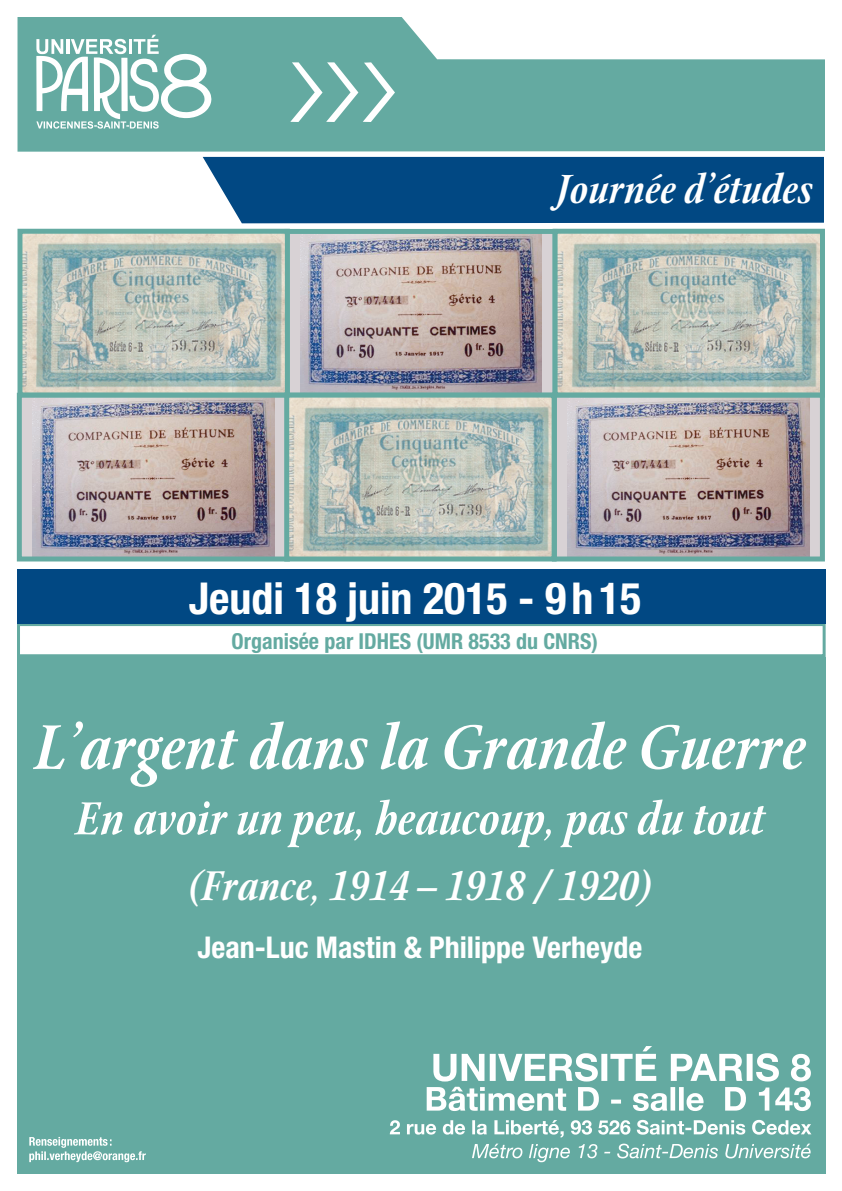
<style>
.page{position:relative;width:842px;height:1191px;background:#fff}
.page>*{position:absolute;margin:0;border:0;box-sizing:border-box;transform-origin:0 0}
.t1{font:italic 600 68px "Stone Print";color:#fff}
.t2{font:italic 600 50px "Stone Print";color:#fff}
.t3{font:italic 600 45px "Stone Print";color:#fff}
.t4{font:700 condensed 44px "Helvetica Neue";color:#fff}
.t5{font:italic 600 44px "Stone Print";color:#fff}
.t6{font:700 condensed 30px "Helvetica Neue";color:#fff}
.t7{font:700 condensed 22px "Helvetica Neue";color:#64aaa1}
</style>
<div class="page">
<svg style="left:18px;top:17px;width:807px;height:135px;fill:#64aaa1"></svg>
<div style="left:17px;top:657px;width:809px;height:517px;background:#64aaa1"></div>
<svg style="left:36px;top:35px;width:176px;height:94px"></svg>
<svg style="left:290px;top:62px;width:105px;height:60px"></svg>
<div style="left:203px;top:157px;width:621px;height:66px;background:#014883"></div>
<svg style="left:472px;top:1143px;width:339px;height:19px"></svg>
<svg style="left:390px;top:1119px;width:421px;height:18px"></svg>
<svg style="left:427px;top:1046px;width:384px;height:65px"></svg>
<div style="left:287px;top:231px;width:268px;height:164px;background:#d8d2d5"></div>
<img style="left:300px;top:235px;width:242px;height:157px">
<div style="left:285px;top:229px;width:273px;height:169px;border:5px solid #64aaa1"></div>
<img style="left:23px;top:235px;width:261px;height:156px">
<div style="left:17px;top:229px;width:273px;height:168px;border:5px solid #64aaa1"></div>
<img style="left:559px;top:235px;width:260px;height:156px">
<div style="left:553px;top:229px;width:272px;height:168px;border:5px solid #64aaa1"></div>
<div style="left:554px;top:395px;width:268px;height:164px;background:#d8d2d5"></div>
<img style="left:567px;top:399px;width:242px;height:156px">
<div style="left:552px;top:393px;width:273px;height:168px;border:5px solid #64aaa1"></div>
<div style="left:19px;top:395px;width:268px;height:164px;background:#d8d2d5"></div>
<img style="left:32px;top:399px;width:242px;height:156px">
<div style="left:17px;top:393px;width:273px;height:168px;border:5px solid #64aaa1"></div>
<img style="left:290px;top:398px;width:261px;height:157px">
<div style="left:284px;top:392px;width:273px;height:169px;border:5px solid #64aaa1"></div>
<div style="left:17px;top:623px;width:809px;height:34px;border:3px solid #64aaa1"></div>
<div style="left:18px;top:569px;width:808px;height:55px;background:#014883"></div>
<svg style="left:29px;top:1137px;width:117px;height:25px"></svg>
<h3 class="t5" style="left:557px;top:163px;width:257px">Journée d’études</h3>
<h3 class="t4" style="left:189px;top:571px;width:454px">Jeudi 18 juin 2015 - 9 h 15</h3>
<p class="t7" style="left:232px;top:627px;width:368px">Organisée par IDHES (UMR 8533 du CNRS)</p>
<h1 class="t1" style="left:34px;top:707px;width:772px">L’argent dans la Grande Guerre</h1>
<h2 class="t2" style="left:75px;top:788px;width:691px">En avoir un peu, beaucoup, pas du tout</h2>
<h3 class="t3" style="left:188px;top:858px;width:466px">(France, 1914 – 1918 / 1920)</h3>
<h3 class="t6" style="left:198px;top:929px;width:446px">Jean-Luc Mastin &amp; Philippe Verheyde</h3>
</div>
